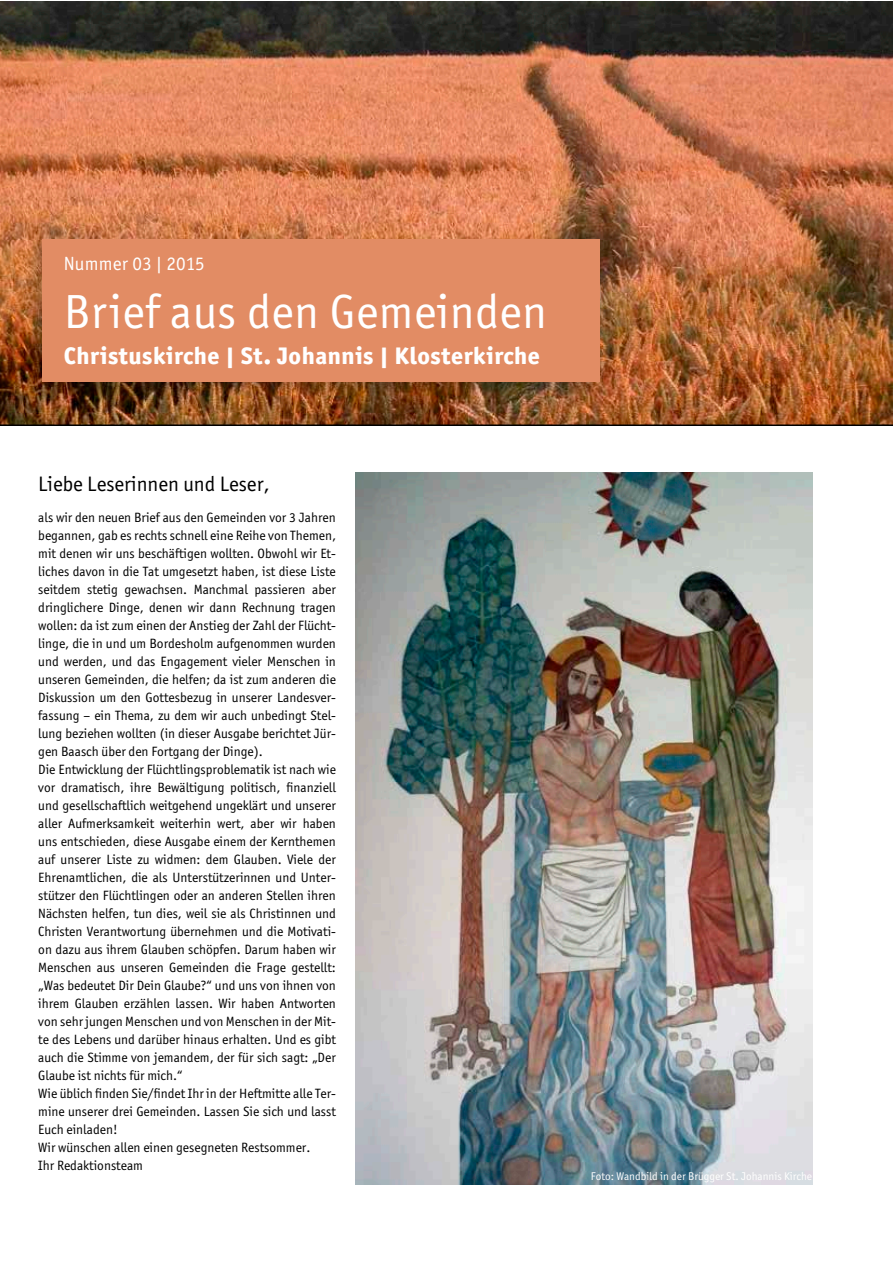
<style>
.page{position:relative;width:893px;height:1263px;background:#fff}
.page>*{position:absolute;margin:0;border:0;box-sizing:border-box;transform-origin:0 0}
.t1{font:48px "Officina San ITC";letter-spacing:.01em;color:#fff}
.t2{font:800 24px "Officina San ITC";letter-spacing:.02em;color:#fff}
.t3{font:21px "Officina San ITC";color:#000}
.t4{font:19.2px "Officina San ITC";letter-spacing:.01em;color:#fff}
.t5{font:13.5px/18px "Officina San ITC";color:#000}
.t6{font:11.25px "Officina San ITC";color:#fff}
</style>
<div class="page">
<img style="left:0;top:1px;width:892px;height:425px">
<img style="left:355px;top:473px;width:457px;height:712px">
<div style="left:28px;top:237px;width:574px;height:159px;background:#000;opacity:.25"></div>
<div style="left:43px;top:239px;width:557px;height:142px;background:#e28c64"></div>
<h3 class="t4" style="left:64px;top:252px;width:142px">Nummer 03 | 2015</h3>
<h1 class="t1" style="left:64px;top:284px;width:485px">Brief aus den Gemeinden</h1>
<h2 class="t2" style="left:64px;top:340px;width:478px">Christuskirche | St. Johannis | Klosterkirche</h2>
<h3 class="t3" style="left:38px;top:472px;width:233px">Liebe Leserinnen und Leser,</h3>
<p class="t5" style="left:38px;top:508px;width:299px">als wir den neuen Brief aus den Gemeinden vor 3 Jahren begannen, gab es rechts schnell eine Reihe von Themen, mit denen wir uns beschäftigen wollten. Obwohl wir Et&shy;liches davon in die Tat umgesetzt haben, ist diese Liste seitdem stetig gewachsen. Manchmal passieren aber dringlichere Dinge, denen wir dann Rechnung tragen wollen: da ist zum einen der Anstieg der Zahl der Flücht&shy;linge, die in und um Bordesholm aufgenommen wurden und werden, und das Engagement vieler Menschen in unseren Gemeinden, die helfen; da ist zum anderen die Diskussion um den Gottesbezug in unserer Landesver&shy;fassung – ein Thema, zu dem wir auch unbedingt Stel&shy;lung beziehen wollten (in dieser Ausgabe berichtet Jür&shy;gen Baasch über den Fortgang der Dinge).<br>Die Entwicklung der Flüchtlingsproblematik ist nach wie vor dramatisch, ihre Bewältigung politisch, finanziell und gesellschaftlich weitgehend ungeklärt und unserer aller Aufmerksamkeit weiterhin wert, aber wir haben uns entschieden, diese Ausgabe einem der Kernthemen auf unserer Liste zu widmen: dem Glauben. Viele der Ehrenamtlichen, die als Unterstützerinnen und Unter&shy;stützer den Flüchtlingen oder an anderen Stellen ihren Nächsten helfen, tun dies, weil sie als Christinnen und Christen Verantwortung übernehmen und die Motivati&shy;on dazu aus ihrem Glauben schöpfen. Darum haben wir Menschen aus unseren Gemeinden die Frage gestellt: „Was bedeutet Dir Dein Glaube?“ und uns von ihnen von ihrem Glauben erzählen lassen. Wir haben Antworten von sehr jungen Menschen und von Menschen in der Mit&shy;te des Lebens und darüber hinaus erhalten. Und es gibt auch die Stimme von jemandem, der für sich sagt: „Der Glaube ist nichts für mich.“<br>Wie üblich finden Sie/findet Ihr in der Heftmitte alle Ter&shy;mine unserer drei Gemeinden. Lassen Sie sich und lasst Euch einladen!<br>Wir wünschen allen einen gesegneten Restsommer.<br>Ihr Redaktionsteam</p>
<p class="t6" style="left:591px;top:1170px;width:223px">Foto: Wandbild in der Brügger St. Johannis Kirche</p>
</div>
